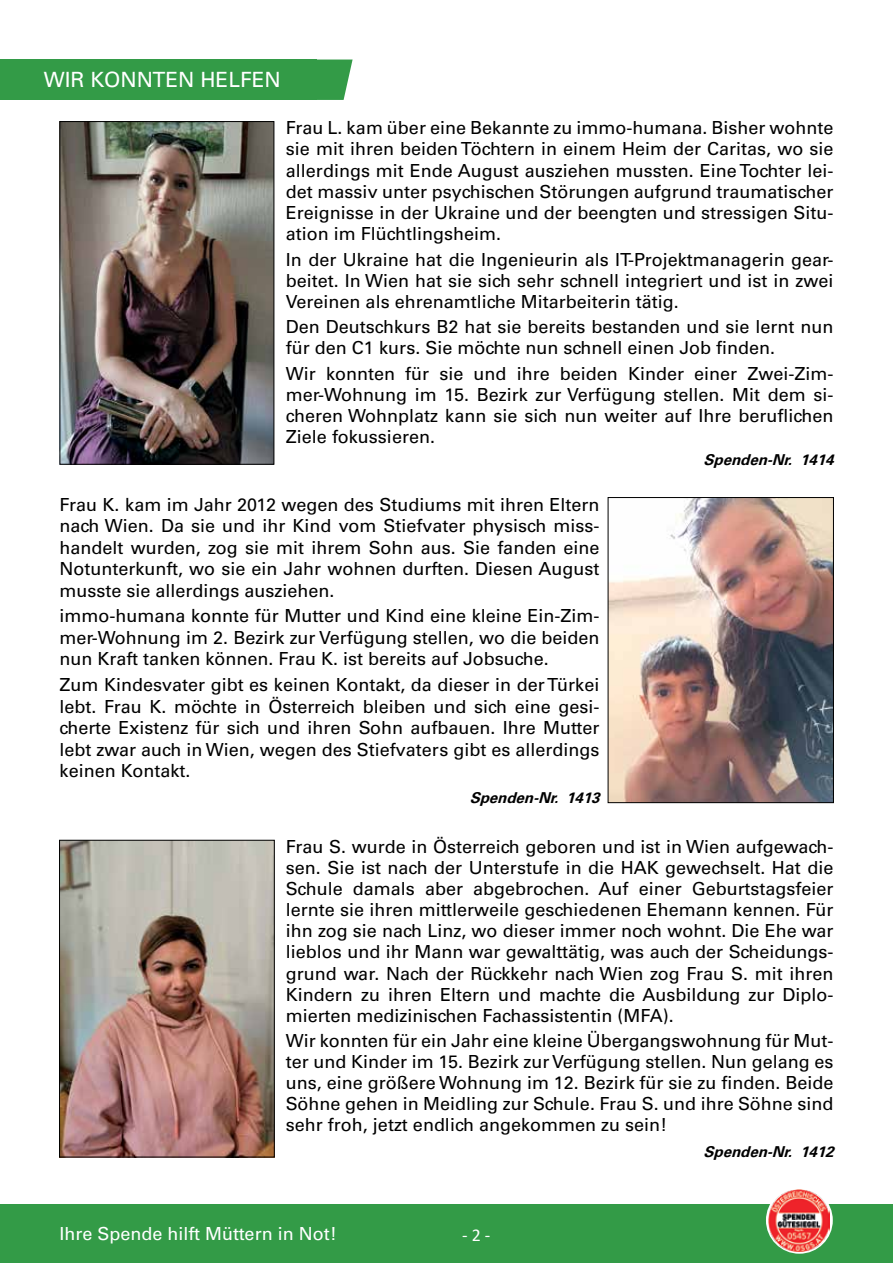
<style>
.page{position:relative;width:893px;height:1263px;background:#fff}
.page>*{position:absolute;margin:0;border:0;box-sizing:border-box;transform-origin:0 0}
.t1{font:21px "Univers LT Std";color:#fff}
.t2{font:18px/21.1px "Univers LT Std";color:#000;text-align:justify}
.t3{font:18px "Univers LT Std";color:#fff}
.t4{font:18px "Calibri";color:#fff}
.t5{font:italic 700 15px "Univers LT Std";color:#000}
</style>
<div class="page">
<div style="left:0;top:1204px;width:893px;height:59px;background:#339b47"></div>
<svg style="left:766px;top:1187px;width:67px;height:67px"></svg>
<img style="left:768px;top:1189px;width:62px;height:62px">
<div style="left:0;top:60px;width:315px;height:40px;background:#339b47"></div>
<svg style="left:316px;top:60px;width:37px;height:40px"></svg>
<div style="left:44px;top:60px;width:272px;height:40px;background:#339b47"></div>
<img style="left:62px;top:123px;width:210px;height:340px">
<div style="left:60px;top:121px;width:214px;height:344px;border:1px solid #000"></div>
<img style="left:61px;top:842px;width:212px;height:313px">
<div style="left:59px;top:840px;width:216px;height:317px;border:1px solid #000"></div>
<img style="left:610px;top:499px;width:222px;height:302px">
<div style="left:608px;top:497px;width:226px;height:306px;border:1px solid #000"></div>
<p class="t1" style="left:44px;top:67px;width:239px">WIR KONNTEN HELFEN</p>
<p class="t2" style="left:286px;top:117px;width:549px">Frau L. kam über eine Bekannte zu immo-humana. Bisher wohnte sie mit ihren beiden Töchtern in einem Heim der Caritas, wo sie allerdings mit Ende August ausziehen mussten. Eine Tochter lei&shy;det massiv unter psychischen Störungen aufgrund traumatischer Ereignisse in der Ukraine und der beengten und stressigen Situ&shy;ation im Flüchtlingsheim.</p>
<p class="t2" style="left:286px;top:249px;width:549px">In der Ukraine hat die Ingenieurin als IT-Projektmanagerin gear&shy;beitet. In Wien hat sie sich sehr schnell integriert und ist in zwei Vereinen als ehrenamtliche Mitarbeiterin tätig.</p>
<p class="t2" style="left:286px;top:316px;width:549px">Den Deutschkurs B2 hat sie bereits bestanden und sie lernt nun für den C1 kurs. Sie möchte nun schnell einen Job finden.</p>
<p class="t2" style="left:286px;top:363px;width:549px">Wir konnten für sie und ihre beiden Kinder einer Zwei-Zim&shy;mer-Wohnung im 15. Bezirk zur Verfügung stellen. Mit dem si&shy;cheren Wohnplatz kann sie sich nun weiter auf Ihre beruflichen Ziele fokussieren.</p>
<p class="t5" style="left:704px;top:451px;width:136px">Spenden-Nr. 1414</p>
<p class="t2" style="left:60px;top:494px;width:542px">Frau K. kam im Jahr 2012 wegen des Studiums mit ihren Eltern nach Wien. Da sie und ihr Kind vom Stiefvater physisch miss&shy;handelt wurden, zog sie mit ihrem Sohn aus. Sie fanden eine Notunterkunft, wo sie ein Jahr wohnen durften. Diesen August musste sie allerdings ausziehen.</p>
<p class="t2" style="left:60px;top:605px;width:542px">immo-humana konnte für Mutter und Kind eine kleine Ein-Zim&shy;mer-Wohnung im 2. Bezirk zur Verfügung stellen, wo die beiden nun Kraft tanken können. Frau K. ist bereits auf Jobsuche.</p>
<p class="t2" style="left:60px;top:674px;width:542px">Zum Kindesvater gibt es keinen Kontakt, da dieser in der Türkei lebt. Frau K. möchte in Österreich bleiben und sich eine gesi&shy;cherte Existenz für sich und ihren Sohn aufbauen. Ihre Mutter lebt zwar auch in Wien, wegen des Stiefvaters gibt es allerdings keinen Kontakt.</p>
<p class="t5" style="left:470px;top:788px;width:136px">Spenden-Nr. 1413</p>
<p class="t2" style="left:286px;top:836px;width:549px">Frau S. wurde in Österreich geboren und ist in Wien aufgewach&shy;sen. Sie ist nach der Unterstufe in die HAK gewechselt. Hat die Schule damals aber abgebrochen. Auf einer Geburtstagsfeier lernte sie ihren mittlerweile geschiedenen Ehemann kennen. Für ihn zog sie nach Linz, wo dieser immer noch wohnt. Die Ehe war lieblos und ihr Mann war gewalttätig, was auch der Scheidungs&shy;grund war. Nach der Rückkehr nach Wien zog Frau S. mit ihren Kindern zu ihren Eltern und machte die Ausbildung zur Diplo&shy;mierten medizinischen Fachassistentin (MFA).</p>
<p class="t2" style="left:286px;top:1030px;width:549px">Wir konnten für ein Jahr eine kleine Übergangswohnung für Mut&shy;ter und Kinder im 15. Bezirk zur Verfügung stellen. Nun gelang es uns, eine größere Wohnung im 12. Bezirk für sie zu finden. Beide Söhne gehen in Meidling zur Schule. Frau S. und ihre Söhne sind sehr froh, jetzt endlich angekommen zu sein!</p>
<p class="t5" style="left:704px;top:1142px;width:136px">Spenden-Nr. 1412</p>
<p class="t3" style="left:60px;top:1223px;width:279px">Ihre Spende hilft Müttern in Not!</p>
<p class="t4" style="left:432px;top:1222px;width:60px">- 2 -- 2 -</p>
</div>
